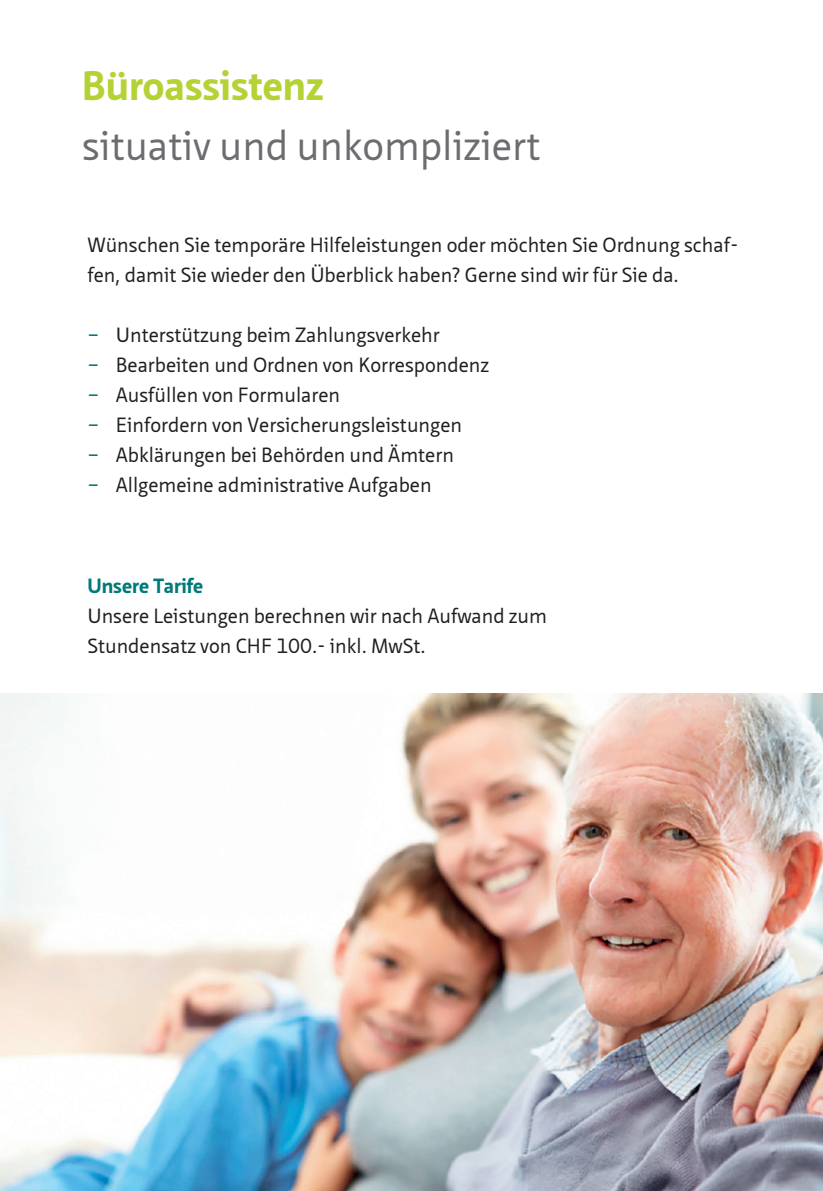
<style>
.page{position:relative;width:823px;height:1191px;background:#fff}
.page>*{position:absolute;margin:0;border:0;box-sizing:border-box;transform-origin:0 0}
.Untertitel{font:40px "Neue Sans Pro";color:#6c6d70}
.Titel{font:700 40px "Neue Sans Pro";color:#b3d234}
.Fliesstext{font:20px/30px "Neue Sans Pro";color:#231f20}
.t1{font:700 20px "Neue Sans Pro";color:#007a78}
.s1{color:#007a78}
</style>
<div class="page">
<img style="left:0;top:694px;width:822px;height:497px">
<p class="Titel" style="left:82px;top:60px;width:243px">Büroassistenz</p>
<p class="Untertitel" style="left:82px;top:120px;width:459px">situativ und unkompliziert</p>
<p class="Fliesstext" style="left:87px;top:230px;width:652px">Wünschen Sie temporäre Hilfeleistungen oder möchten Sie Ordnung schaf&shy;fen, damit Sie wieder den Überblick haben? Gerne sind wir für Sie da.</p>
<p class="Fliesstext" style="left:87px;top:320px;width:353px"><span class="s1">–</span> Unterstützung beim Zahlungsverkehr</p>
<p class="Fliesstext" style="left:87px;top:350px;width:403px"><span class="s1">–</span> Bearbeiten und Ordnen von Korrespondenz</p>
<p class="Fliesstext" style="left:87px;top:380px;width:254px"><span class="s1">–</span> Ausfüllen von Formularen</p>
<p class="Fliesstext" style="left:87px;top:410px;width:376px"><span class="s1">–</span> Einfordern von Versicherungsleistungen</p>
<p class="Fliesstext" style="left:87px;top:440px;width:368px"><span class="s1">–</span> Abklärungen bei Behörden und Ämtern</p>
<p class="Fliesstext" style="left:87px;top:470px;width:345px"><span class="s1">–</span> Allgemeine administrative Aufgaben</p>
<p class="t1" style="left:87px;top:573px;width:117px">Unsere Tarife</p>
<p class="Fliesstext" style="left:87px;top:600px;width:461px">Unsere Leistungen berechnen wir nach Aufwand zum</p>
<p class="Fliesstext" style="left:87px;top:630px;width:340px">Stundensatz von CHF 100.- inkl. MwSt.</p>
</div>
